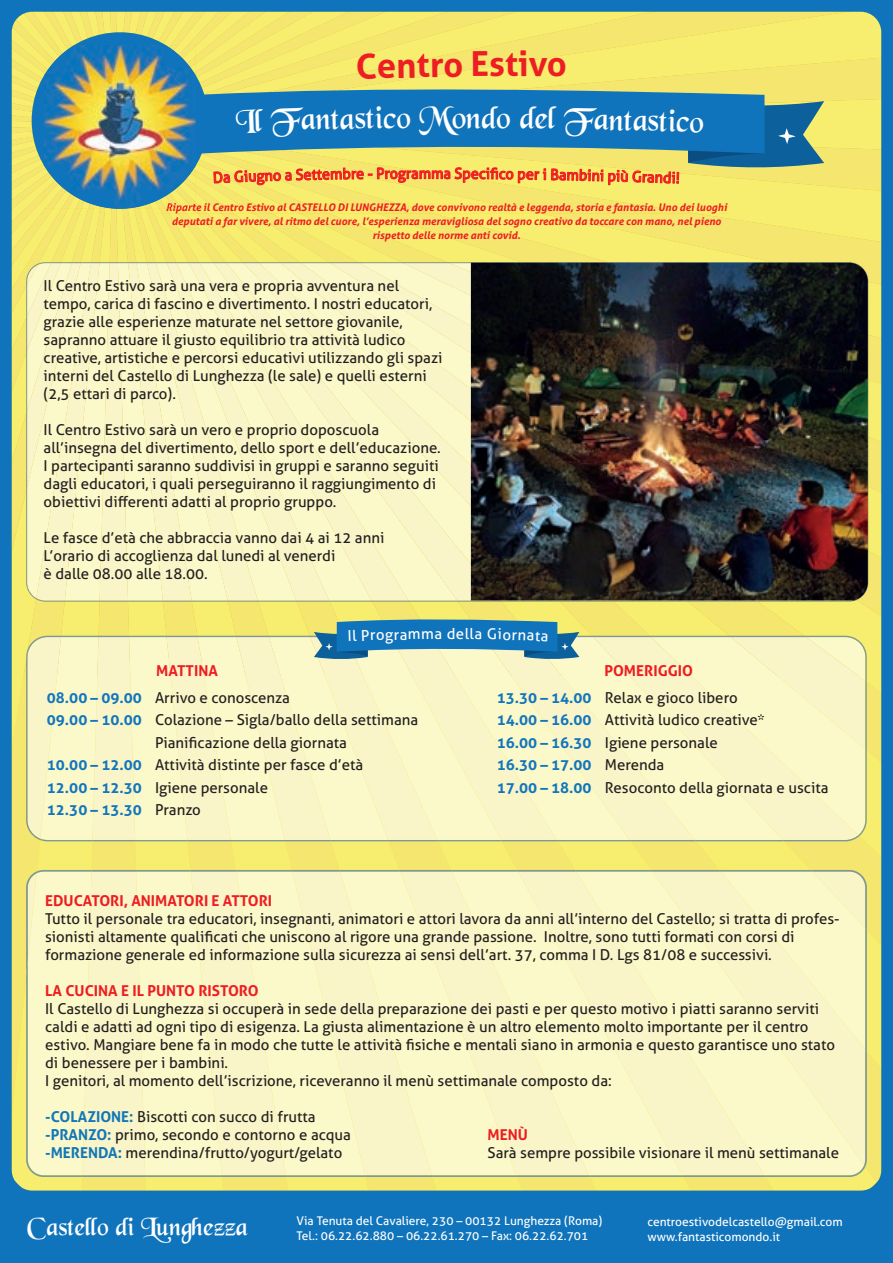
<style>
.page{position:relative;width:893px;height:1263px;background:#fff}
.page>*{position:absolute;margin:0;border:0;box-sizing:border-box;transform-origin:0 0}
.t1{font:35.1px "Black Chancery";letter-spacing:.03em;color:#fff}
.t2{font:700 34.5px "Aller";letter-spacing:-.005em;color:#ee1d23}
.t3{font:33px "Black Chancery";color:#fff}
.t4{font:26.4px "Black Chancery";color:#fff}
.t5{font:15px/18px "Aller";color:#231f20}
.t6{font:700 15px "Aller";color:#ee1d23}
.t7{font:15px "Aller";letter-spacing:-.005em;color:#ee1d23}
.t8{font:700 15px "Aller";color:#1276bd}
.t9{font:15px "Aller";color:#fff}
.t10{font:12px/14.4px "Aller";color:#fff}
.t11{font:italic 700 10.5px/14.1px "Aller";color:#ee1d23;text-align:center}
.s1{font-weight:700;color:#1276bd}
.s2{font-weight:400;color:#231f20}
.s3{font-weight:700;color:#1177b8}
</style>
<div class="page">
<div style="left:0;top:1193px;width:893px;height:70px;background:#1074bc"></div>
<svg style="left:0;top:602px;width:893px;height:268px;background:#d9db76"></svg>
<svg style="left:0;top:870px;width:893px;height:323px;background:#f0f0c0"></svg>
<img style="left:0;top:0;width:893px;height:602px">
<svg style="left:26px;top:618px;width:841px;height:223px;background:#eeeec0"></svg>
<h2 class="t2" style="left:377px;top:44px;width:88px;rotate:-1deg">entro</h2>
<h2 class="t2" style="left:471px;top:43px;width:98px">Estivo</h2>
<h3 class="t3" style="left:301px;top:102px;width:97px;rotate:-1deg">antastic</h3>
<h3 class="t3" style="left:396px;top:100px;width:117px">o Mondo</h3>
<h3 class="t3" style="left:520px;top:100px;width:130px;rotate:1deg">del Fanta</h3>
<h3 class="t3" style="left:649px;top:103px;width:58px;rotate:2deg">stico</h3>
<h1 class="t1" style="left:240px;top:106px;width:536px">Il Fantastico Mondo del Fantastico</h1>
<p class="t7" style="left:223px;top:168px;width:71px;rotate:-2deg">a Giugno a</p>
<p class="t7" style="left:295px;top:166px;width:79px;rotate:-1deg">Settembre -</p>
<p class="t7" style="left:376px;top:164px;width:104px">Programma Spe</p>
<p class="t7" style="left:479px;top:164px;width:127px;rotate:1deg">cifi co per i Bambini</p>
<p class="t7" style="left:608px;top:166px;width:74px;rotate:2deg">più Grandi!</p>
<p class="t11" style="left:166px;top:200px;width:563px">Riparte il Centro Estivo al CASTELLO DI LUNGHEZZA, dove convivono realtà e leggenda, storia e fantasia. Uno dei luoghi deputati a far vivere, al ritmo del cuore, l’esperienza meravigliosa del sogno creativo da toccare con mano, nel pieno rispetto delle norme anti covid.</p>
<p class="t5" style="left:44px;top:276px;width:400px">Il Centro Estivo sarà una vera e propria avventura nel tempo, carica di fascino e divertimento. I nostri educatori, grazie alle esperienze maturate nel settore giovanile, sapranno attuare il giusto equilibrio tra attività ludico creative, artistiche e percorsi educativi utilizzando gli spazi interni del Castello di Lunghezza (le sale) e quelli esterni (2,5 ettari di parco).</p>
<p class="t5" style="left:44px;top:420px;width:399px">Il Centro Estivo sarà un vero e proprio doposcuola all’insegna del divertimento, dello sport e dell’educazione.<br>I partecipanti saranno suddivisi in gruppi e saranno seguiti dagli educatori, i quali perseguiranno il raggiungimento di obiettivi differenti adatti al proprio gruppo.</p>
<p class="t5" style="left:44px;top:528px;width:342px">Le fasce d’età che abbraccia vanno dai 4 ai 12 anni<br>L’orario di accoglienza dal lunedi al venerdi<br>è dalle 08.00 alle 18.00.</p>
<p class="t9" style="left:347px;top:627px;width:39px;rotate:-2deg">Il Pro</p>
<p class="t9" style="left:385px;top:625px;width:50px;rotate:-1deg">gramm</p>
<p class="t9" style="left:434px;top:625px;width:41px">a dell</p>
<p class="t6" style="left:156px;top:662px;width:63px">MATTINA</p>
<p class="t6" style="left:604px;top:662px;width:90px">POMERIGGIO</p>
<p class="t5" style="left:47px;top:688px;width:245px"><span class="s1">08.00 – 09.00</span> Arrivo e conoscenza</p>
<p class="t5" style="left:47px;top:711px;width:373px"><span class="s1">09.00 – 10.00</span> Colazione – Sigla/ballo della settimana</p>
<p class="t5" style="left:155px;top:733px;width:193px">Pianificazione della giornata</p>
<p class="t5" style="left:47px;top:756px;width:318px"><span class="s1">10.00 – 12.00</span> Attività distinte per fasce d’età</p>
<p class="t5" style="left:47px;top:778px;width:223px"><span class="s1">12.00 – 12.30</span> Igiene personale</p>
<p class="t8" style="left:47px;top:801px;width:155px">12.30 – 13.30 <span class="s2">Pranzo</span></p>
<p class="t5" style="left:497px;top:686px;width:333px;line-height:22.5px"><span class="s1">13.30 – 14.00</span> Relax e gioco libero<br><span class="s1">14.00 – 16.00</span> Attività ludico creative*<br><span class="s1">16.00 – 16.30</span> Igiene personale<br><span class="s1">16.30 – 17.00</span> Merenda<br><span class="s1">17.00 – 18.00</span> Resoconto della giornata e uscita</p>
<p class="t6" style="left:45px;top:891px;width:229px">EDUCATORI, ANIMATORI E ATTORI</p>
<p class="t5" style="left:45px;top:909px;width:796px">Tutto il personale tra educatori, insegnanti, animatori e attori lavora da anni all’interno del Castello; si tratta di profes&shy;sionisti altamente qualificati che uniscono al rigore una grande passione. Inoltre, sono tutti formati con corsi di formazione generale ed informazione sulla sicurezza ai sensi dell’art. 37, comma I D. Lgs 81/08 e successivi.</p>
<p class="t6" style="left:45px;top:981px;width:215px">LA CUCINA E IL PUNTO RISTORO</p>
<p class="t5" style="left:45px;top:999px;width:791px">Il Castello di Lunghezza si occuperà in sede della preparazione dei pasti e per questo motivo i piatti saranno serviti caldi e adatti ad ogni tipo di esigenza. La giusta alimentazione è un altro elemento molto importante per il centro estivo. Mangiare bene fa in modo che tutte le attività fisiche e mentali siano in armonia e questo garantisce uno stato di benessere per i bambini.<br>I genitori, al momento dell’iscrizione, riceveranno il menù settimanale composto da:</p>
<p class="t5" style="left:45px;top:1107px;width:307px"><span class="s3">-COLAZIONE:</span> Biscotti con succo di frutta <span class="s3">-PRANZO:</span> primo, secondo e contorno e acqua <span class="s3">-MERENDA:</span> merendina/frutto/yogurt/gelato</p>
<p class="t6" style="left:488px;top:1126px;width:42px">MENÙ</p>
<p class="t5" style="left:488px;top:1144px;width:353px">Sarà sempre possibile visionare il menù settimanale</p>
<h3 class="t4" style="left:27px;top:1213px;width:222px">Castello di Lunghezza</h3>
<p class="t10" style="left:297px;top:1214px;width:307px">Via Tenuta del Cavaliere, 230 – 00132 Lunghezza (Roma)</p>
<p class="t10" style="left:297px;top:1228px;width:293px">Tel.: 06.22.62.880 – 06.22.61.270 – Fax: 06.22.62.701</p>
<p class="t10" style="left:647px;top:1215px;width:197px">centroestivodelcastello@gmail.com www.fantasticomondo.it</p>
</div>
